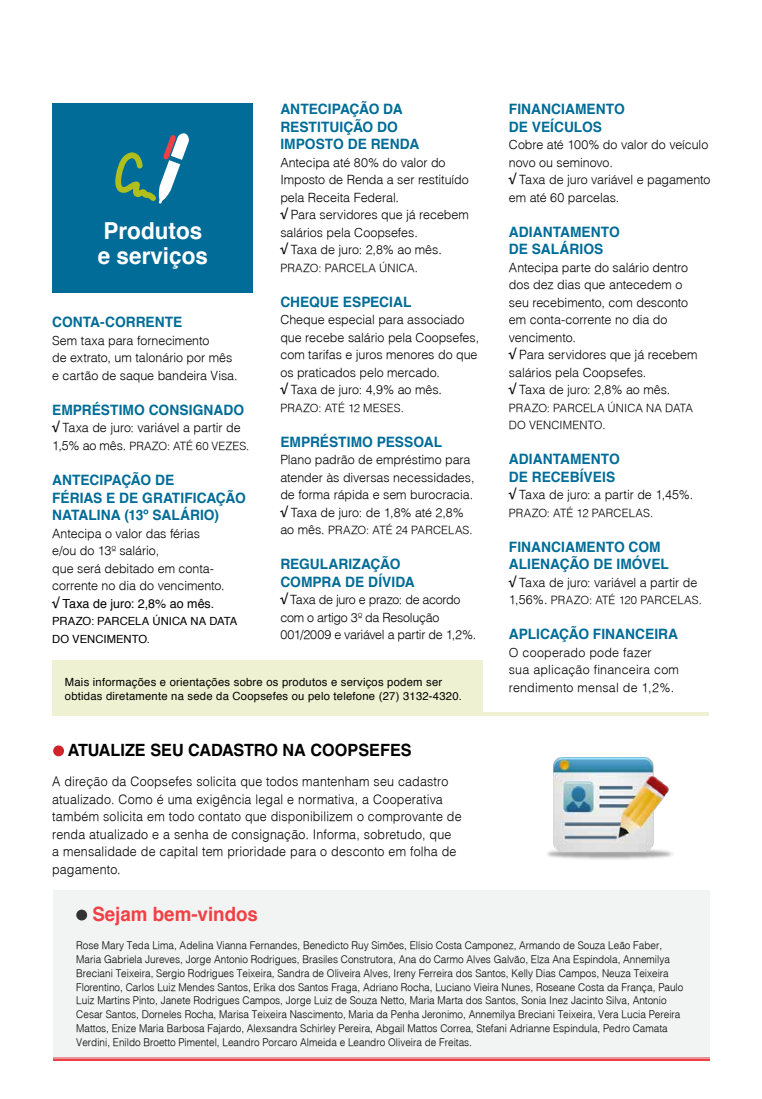
<style>
.page{position:relative;width:762px;height:1099px;background:#fff}
.page>*{position:absolute;margin:0;border:0;box-sizing:border-box;transform-origin:0 0}
.t1{font:700 23.38px/25px "Helvetica";color:#fff;scale:.96 1}
.t2{font:700 19.75px "Helvetica";color:#ef4145;scale:.95 1}
.t3{font:700 16.88px "Helvetica LT Std";color:#000;scale:.96 1}
.t4{font:700 14.25px/17.5px "Helvetica";color:#006c97;scale:.96 1}
.t5{font:300 13px/17.5px "Helvetica";letter-spacing:.015em;color:#000;scale:.96 1}
.t6{font:300 12.5px/17.5px "Helvetica";letter-spacing:-.005em;color:#000}
.t7{font:300 12.5px/17.5px "Helvetica";letter-spacing:-.025em;color:#000}
.t8{font:300 12.5px/17.5px "Helvetica";letter-spacing:.015em;color:#000}
.t9{font:300 11.25px/17.5px "Helvetica";letter-spacing:.01em;color:#000}
.t10{font:11.25px/13.8px "Helvetica";letter-spacing:.02em;color:#000}
.t11{font:11.25px/17.5px "Helvetica";color:#000}
.t12{font:300 10.5px/13.8px "Helvetica";color:#000;scale:.95 1}
.s1{font-weight:700}
.s2{font-size:12.5px}
.s3{font-weight:400}
</style>
<div class="page">
<div style="left:52px;top:660px;width:430px;height:52px;background:#eff2d2"></div>
<hr style="left:52px;top:712px;width:656px;height:4px;background:#eff2d2">
<hr style="left:53px;top:1057px;width:656px;height:3px;background:#ef4145">
<div style="left:53px;top:890px;width:657px;height:169px;background:#f2f3f3"></div>
<div style="left:76px;top:909px;width:11px;height:11px;background:#333;border-radius:50%"></div>
<div style="left:52px;top:104px;width:200px;height:189px;background:#006c97"></div>
<svg style="left:111px;top:131px;width:78px;height:75px;background:#378595"></svg>
<div style="left:53px;top:745px;width:11px;height:11px;background:#d2232a;border-radius:50%"></div>
<img style="left:547px;top:757px;width:127px;height:103px">
<h1 class="t1" style="left:98px;top:218px;width:116px">Produtos e serviços</h1>
<p class="t4" style="left:52px;top:314px;width:137px">CONTA-CORRENTE</p>
<p class="t6" style="left:52px;top:331px;width:187px">Sem taxa para fornecimento<br>de extrato, um talonário por mês e cartão de saque bandeira Visa.</p>
<p class="t4" style="left:52px;top:401px;width:201px">EMPRÉSTIMO CONSIGNADO</p>
<p class="t6" style="left:52px;top:419px;width:190px"><span class="s1">√</span> Taxa de juro: variável a partir de</p>
<p class="t9" style="left:52px;top:437px;width:199px"><span class="s2">1,5% ao mês.</span> PRAZO: ATÉ 60 VEZES.</p>
<p class="t4" style="left:52px;top:471px;width:203px">ANTECIPAÇÃO DE<br>FÉRIAS E DE GRATIFICAÇÃO<br>NATALINA (13º SALÁRIO)</p>
<p class="t6" style="left:52px;top:524px;width:174px">Antecipa o valor das férias e/ou do 13º salário,<br>que será debitado em conta&shy;corrente no dia do vencimento. <span class="s1">√</span> <span class="s3">Taxa de juro: 2,8% ao mês.</span></p>
<p class="t11" style="left:52px;top:612px;width:187px">PRAZO: PARCELA ÚNICA NA DATA<br>DO VENCIMENTO.</p>
<p class="t4" style="left:280px;top:100px;width:146px">ANTECIPAÇÃO DA<br>RESTITUIÇÃO DO<br>IMPOSTO DE RENDA</p>
<p class="t6" style="left:280px;top:153px;width:190px">Antecipa até 80% do valor do<br>Imposto de Renda a ser restituído pela Receita Federal.<br><span class="s1">√</span> Para servidores que já recebem salários pela Coopsefes.<br><span class="s1">√</span> Taxa de juro: 2,8% ao mês.</p>
<p class="t9" style="left:280px;top:258px;width:139px">PRAZO: PARCELA ÚNICA.</p>
<p class="t4" style="left:280px;top:293px;width:138px">CHEQUE ESPECIAL</p>
<p class="t6" style="left:280px;top:310px;width:200px">Cheque especial para associado que recebe salário pela Coopsefes, com tarifas e juros menores do que os praticados pelo mercado.<br><span class="s1">√</span> Taxa de juro: 4,9% ao mês.</p>
<p class="t9" style="left:280px;top:398px;width:125px">PRAZO: ATÉ 12 MESES.</p>
<p class="t4" style="left:280px;top:433px;width:170px">EMPRÉSTIMO PESSOAL</p>
<p class="t6" style="left:280px;top:450px;width:196px">Plano padrão de empréstimo para atender às diversas necessidades, de forma rápida e sem burocracia. <span class="s1">√</span> Taxa de juro: de 1,8% até 2,8%</p>
<p class="t9" style="left:280px;top:521px;width:194px"><span class="s2">ao mês.</span> PRAZO: ATÉ 24 PARCELAS.</p>
<p class="t4" style="left:280px;top:555px;width:142px">REGULARIZAÇÃO<br>COMPRA DE DÍVIDA</p>
<p class="t7" style="left:280px;top:590px;width:197px"><span class="s1">√</span> Taxa de juro e prazo: de acordo com o artigo 3º da Resolução<br>001/2009 e variável a partir de 1,2%.</p>
<p class="t10" style="left:65px;top:675px;width:399px">Mais informações e orientações sobre os produtos e serviços podem ser obtidas diretamente na sede da Coopsefes ou pelo telefone (27) 3132-4320.</p>
<h3 class="t3" style="left:68px;top:740px;width:360px">ATUALIZE SEU CADASTRO NA COOPSEFES</h3>
<p class="t5" style="left:52px;top:772px;width:428px">A direção da Coopsefes solicita que todos mantenham seu cadastro atualizado. Como é uma exigência legal e normativa, a Cooperativa também solicita em todo contato que disponibilizem o comprovante de renda atualizado e a senha de consignação. Informa, sobretudo, que<br>a mensalidade de capital tem prioridade para o desconto em folha de pagamento.</p>
<p class="t4" style="left:509px;top:100px;width:122px">FINANCIAMENTO<br>DE VEÍCULOS</p>
<p class="t6" style="left:509px;top:135px;width:203px">Cobre até 100% do valor do veículo novo ou seminovo.<br><span class="s1">√</span> Taxa de juro variável e pagamento em até 60 parcelas.</p>
<p class="t4" style="left:509px;top:223px;width:117px">ADIANTAMENTO<br>DE SALÁRIOS</p>
<p class="t6" style="left:509px;top:258px;width:190px">Antecipa parte do salário dentro dos dez dias que antecedem o seu recebimento, com desconto em conta-corrente no dia do vencimento.<br><span class="s1">√</span> Para servidores que já recebem salários pela Coopsefes.<br><span class="s1">√</span> Taxa de juro: 2,8% ao mês.</p>
<p class="t9" style="left:509px;top:398px;width:186px">PRAZO: PARCELA ÚNICA NA DATA<br>DO VENCIMENTO.</p>
<p class="t4" style="left:509px;top:450px;width:117px">ADIANTAMENTO<br>DE RECEBÍVEIS</p>
<p class="t6" style="left:509px;top:485px;width:186px"><span class="s1">√</span> Taxa de juro: a partir de 1,45%.</p>
<p class="t9" style="left:509px;top:503px;width:146px">PRAZO: ATÉ 12 PARCELAS.</p>
<p class="t4" style="left:509px;top:538px;width:168px">FINANCIAMENTO COM<br>ALIENAÇÃO DE IMÓVEL</p>
<p class="t6" style="left:509px;top:573px;width:190px"><span class="s1">√</span> Taxa de juro: variável a partir de</p>
<p class="t9" style="left:509px;top:591px;width:194px"><span class="s2">1,56%.</span> PRAZO: ATÉ 120 PARCELAS.</p>
<p class="t4" style="left:509px;top:625px;width:178px">APLICAÇÃO FINANCEIRA</p>
<p class="t8" style="left:509px;top:643px;width:172px">O cooperado pode fazer<br>sua aplicação financeira com rendimento mensal de 1,2%.</p>
<h2 class="t2" style="left:92px;top:897px;width:176px">Sejam bem-vindos</h2>
<p class="t12" style="left:76px;top:938px;width:640px">Rose Mary Teda Lima, Adelina Vianna Fernandes, Benedicto Ruy Simões, Elísio Costa Camponez, Armando de Souza Leão Faber, Maria Gabriela Jureves, Jorge Antonio Rodrigues, Brasiles Construtora, Ana do Carmo Alves Galvão, Elza Ana Espindola, Annemilya Breciani Teixeira, Sergio Rodrigues Teixeira, Sandra de Oliveira Alves, Ireny Ferreira dos Santos, Kelly Dias Campos, Neuza Teixeira Florentino, Carlos Luiz Mendes Santos, Erika dos Santos Fraga, Adriano Rocha, Luciano Vieira Nunes, Roseane Costa da França, Paulo Luiz Martins Pinto, Janete Rodrigues Campos, Jorge Luiz de Souza Netto, Maria Marta dos Santos, Sonia Inez Jacinto Silva, Antonio Cesar Santos, Dorneles Rocha, Marisa Teixeira Nascimento, Maria da Penha Jeronimo, Annemilya Breciani Teixeira, Vera Lucia Pereira Mattos, Enize Maria Barbosa Fajardo, Alexsandra Schirley Pereira, Abgail Mattos Correa, Stefani Adrianne Espindula, Pedro Camata Verdini, Enildo Broetto Pimentel, Leandro Porcaro Almeida e Leandro Oliveira de Freitas.</p>
</div>
